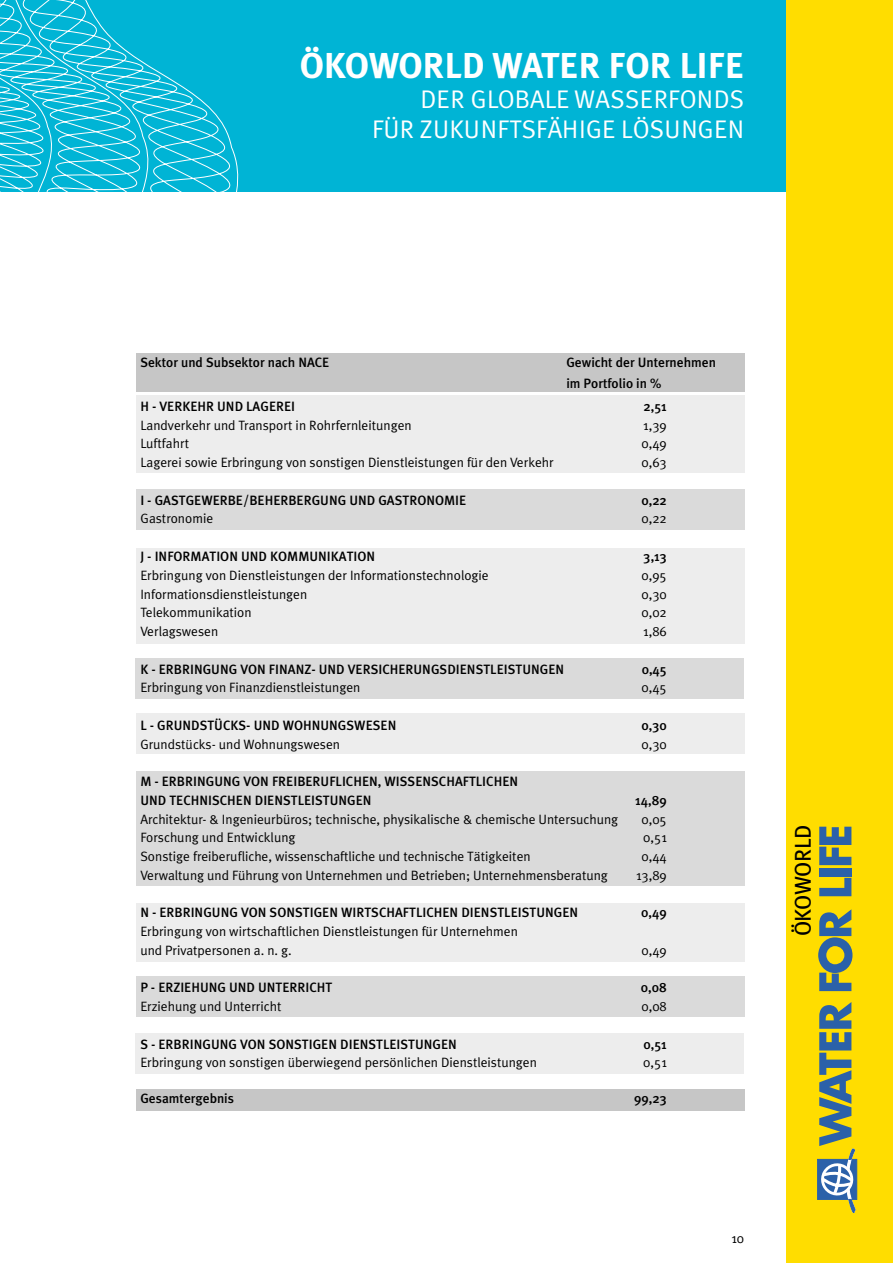
<style>
.page{position:relative;width:893px;height:1263px;background:#fff}
.page>*{position:absolute;margin:0;border:0;box-sizing:border-box;transform-origin:0 0}
.t1{font:700 36px "Meta Plus";letter-spacing:-.005em;color:#fff}
.t2{font:25.5px/30px "Meta Plus Normal";letter-spacing:.005em;color:#fff;text-align:right}
.t3{font:22.8px "Meta Plus";letter-spacing:-.03em;color:#000}
.t4{font:13.5px/18.8px "Meta Plus Normal";color:#000}
.t5{font:500 13.5px/21px "Meta Plus";color:#000}
</style>
<div class="page">
<div style="left:0;top:0;width:893px;height:192px;background:#00b4d5"></div>
<svg style="left:0;top:0;width:238px;height:192px"></svg>
<div style="left:787px;top:0;width:106px;height:1263px;background:#fd0"></div>
<div style="left:817px;top:1159px;width:40px;height:40px;background:#2b61a9;border:1px solid #2b61a9"></div>
<svg style="left:819px;top:1002px;width:36px;height:211px"></svg>
<svg style="left:818px;top:909px;width:34px;height:82px"></svg>
<svg style="left:819px;top:878px;width:32px;height:18px"></svg>
<div style="left:819px;top:868px;width:32px;height:9px;background:#2b61a9"></div>
<svg style="left:819px;top:827px;width:32px;height:38px"></svg>
<div style="left:136px;top:976px;width:608px;height:41px;background:#dadada"></div>
<div style="left:135px;top:1034px;width:608px;height:40px;background:#ededed"></div>
<div style="left:136px;top:489px;width:608px;height:41px;background:#dadada"></div>
<div style="left:136px;top:548px;width:608px;height:95px;background:#ededed"></div>
<div style="left:135px;top:658px;width:608px;height:41px;background:#dadada"></div>
<div style="left:136px;top:771px;width:608px;height:115px;background:#dadada"></div>
<div style="left:136px;top:714px;width:608px;height:40px;background:#ededed"></div>
<div style="left:136px;top:1089px;width:608px;height:21px;background:#c6c6c6"></div>
<div style="left:136px;top:396px;width:608px;height:77px;background:#ededed"></div>
<div style="left:136px;top:354px;width:608px;height:38px;background:#c6c6c6"></div>
<div style="left:136px;top:903px;width:608px;height:58px;background:#ededed"></div>
<h1 class="t1" style="left:300px;top:44px;width:446px">ÖKOWORLD WATER FOR LIFE</h1>
<h2 class="t2" style="left:372px;top:84px;width:373px">DER GLOBALE WASSERFONDS<br>FÜR ZUKUNFTSFÄHIGE LÖSUNGEN</h2>
<p class="t5" style="left:140px;top:352px;width:190px">Sektor und Subsektor nach NACE</p>
<p class="t5" style="left:566px;top:352px;width:151px">Gewicht der Unternehmen im Portfolio in %</p>
<p class="t5" style="left:140px;top:396px;width:156px">H - VERKEHR UND LAGEREI</p>
<p class="t5" style="left:643px;top:396px;width:25px">2,51</p>
<p class="t4" style="left:140px;top:415px;width:273px">Landverkehr und Transport in Rohrfernleitungen</p>
<p class="t4" style="left:643px;top:415px;width:25px">1,39</p>
<p class="t4" style="left:140px;top:434px;width:50px">Luftfahrt</p>
<p class="t4" style="left:642px;top:434px;width:27px">0,49</p>
<p class="t4" style="left:140px;top:453px;width:415px">Lagerei sowie Erbringung von sonstigen Dienstleistungen für den Verkehr</p>
<p class="t4" style="left:642px;top:453px;width:27px">0,63</p>
<p class="t5" style="left:140px;top:489px;width:327px">I - GASTGEWERBE/BEHERBERGUNG UND GASTRONOMIE</p>
<p class="t5" style="left:641px;top:489px;width:27px">0,22</p>
<p class="t4" style="left:140px;top:509px;width:74px">Gastronomie</p>
<p class="t4" style="left:642px;top:509px;width:27px">0,22</p>
<p class="t5" style="left:140px;top:546px;width:236px">J - INFORMATION UND KOMMUNIKATION</p>
<p class="t5" style="left:644px;top:546px;width:25px">3,13</p>
<p class="t4" style="left:140px;top:565px;width:350px">Erbringung von Dienstleistungen der Informationstechnologie</p>
<p class="t4" style="left:642px;top:565px;width:27px">0,95</p>
<p class="t4" style="left:140px;top:584px;width:168px">Informationsdienstleistungen</p>
<p class="t4" style="left:642px;top:584px;width:27px">0,30</p>
<p class="t4" style="left:140px;top:603px;width:113px">Telekommunikation</p>
<p class="t4" style="left:642px;top:603px;width:27px">0,02</p>
<p class="t4" style="left:140px;top:622px;width:79px">Verlagswesen</p>
<p class="t4" style="left:643px;top:622px;width:25px">1,86</p>
<p class="t5" style="left:140px;top:658px;width:425px">K - ERBRINGUNG VON FINANZ- UND VERSICHERUNGSDIENSTLEISTUNGEN</p>
<p class="t5" style="left:642px;top:658px;width:27px">0,45</p>
<p class="t4" style="left:140px;top:678px;width:221px">Erbringung von Finanzdienstleistungen</p>
<p class="t4" style="left:642px;top:678px;width:27px">0,45</p>
<p class="t5" style="left:140px;top:714px;width:258px">L - GRUNDSTÜCKS- UND WOHNUNGSWESEN</p>
<p class="t5" style="left:642px;top:714px;width:27px">0,30</p>
<p class="t4" style="left:140px;top:734px;width:201px">Grundstücks- und Wohnungswesen</p>
<p class="t4" style="left:642px;top:734px;width:27px">0,30</p>
<p class="t5" style="left:140px;top:772px;width:379px;line-height:18.8px">M - ERBRINGUNG VON FREIBERUFLICHEN, WISSENSCHAFTLICHEN<br>UND TECHNISCHEN DIENSTLEISTUNGEN</p>
<p class="t5" style="left:635px;top:789px;width:33px">14,89</p>
<p class="t4" style="left:140px;top:809px;width:479px">Architektur- &amp; Ingenieurbüros; technische, physikalische &amp; chemische Untersuchung</p>
<p class="t4" style="left:642px;top:809px;width:27px">0,05</p>
<p class="t4" style="left:140px;top:828px;width:157px">Forschung und Entwicklung</p>
<p class="t4" style="left:643px;top:828px;width:25px">0,51</p>
<p class="t4" style="left:140px;top:847px;width:392px">Sonstige freiberufliche, wissenschaftliche und technische Tätigkeiten</p>
<p class="t4" style="left:642px;top:847px;width:27px">0,44</p>
<p class="t4" style="left:140px;top:865px;width:469px">Verwaltung und Führung von Unternehmen und Betrieben; Unternehmensberatung</p>
<p class="t4" style="left:636px;top:865px;width:32px">13,89</p>
<p class="t5" style="left:140px;top:902px;width:439px">N - ERBRINGUNG VON SONSTIGEN WIRTSCHAFTLICHEN DIENSTLEISTUNGEN</p>
<p class="t5" style="left:641px;top:902px;width:27px">0,49</p>
<p class="t4" style="left:140px;top:922px;width:379px">Erbringung von wirtschaftlichen Dienstleistungen für Unternehmen und Privatpersonen a. n. g.</p>
<p class="t4" style="left:642px;top:940px;width:27px">0,49</p>
<p class="t5" style="left:140px;top:977px;width:194px">P - ERZIEHUNG UND UNTERRICHT</p>
<p class="t5" style="left:641px;top:977px;width:27px">0,08</p>
<p class="t4" style="left:140px;top:997px;width:143px">Erziehung und Unterricht</p>
<p class="t4" style="left:642px;top:997px;width:27px">0,08</p>
<p class="t5" style="left:140px;top:1033px;width:318px">S - ERBRINGUNG VON SONSTIGEN DIENSTLEISTUNGEN</p>
<p class="t5" style="left:643px;top:1033px;width:25px">0,51</p>
<p class="t4" style="left:140px;top:1053px;width:398px">Erbringung von sonstigen überwiegend persönlichen Dienstleistungen</p>
<p class="t4" style="left:643px;top:1053px;width:25px">0,51</p>
<p class="t5" style="left:140px;top:1087px;width:95px">Gesamtergebnis</p>
<p class="t5" style="left:634px;top:1087px;width:34px">99,23</p>
<h3 class="t3" style="left:790px;top:936px;width:113px;rotate:-90deg">ÖKOWORLD</h3>
<p class="t4" style="left:731px;top:1229px;width:14px">10</p>
</div>
